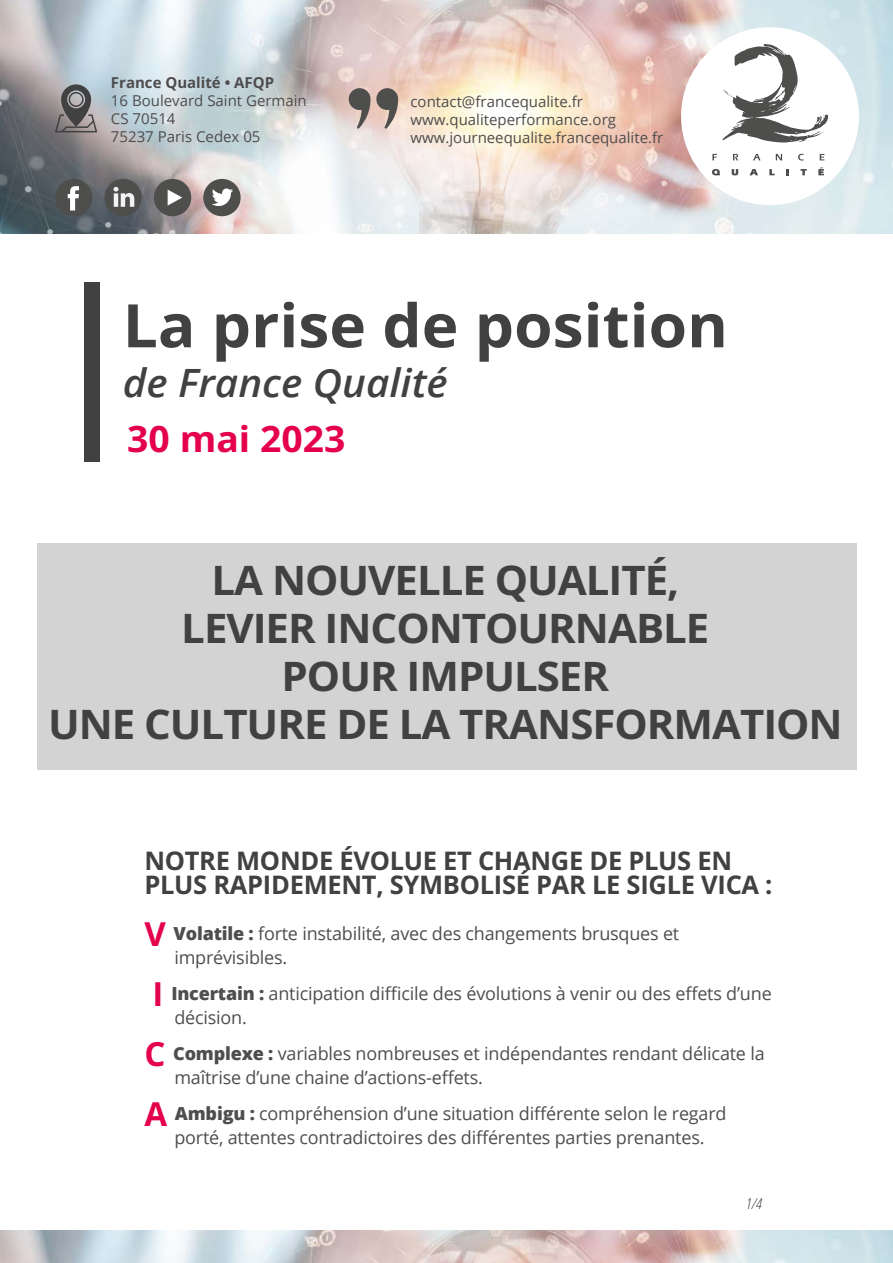
<style>
.page{position:relative;width:893px;height:1263px;background:#fff}
.page>*{position:absolute;margin:0;border:0;box-sizing:border-box;transform-origin:0 0}
.t1{font:700 60px "Open Sans";color:#414142;scale:1.04 1}
.t2{font:700 40.5px/48px "Open Sans";letter-spacing:-.025em;color:#414142;text-align:center;scale:1.04 1}
.t3{font:italic 600 39px "Open Sans";color:#414142;scale:1.04 1}
.t4{font:700 36px "Open Sans";color:#e5004b;scale:1.04 1}
.t5{font:700 25.5px/24px "Open Sans";letter-spacing:-.01em;color:#414142}
.t6{font:18px/24px "Open Sans";letter-spacing:-.01em;color:#4e4e4d}
.t7{font:15px/18px "Open Sans";color:#4e4c4d}
.t8{font:700 15px "Open Sans";color:#4e4c4d}
.t9{font:italic 300 condensed 15px "Open Sans";color:#414142;scale:1.04 1}
.s1{font-weight:700;font-size:33px;color:#e5004b}
.s2{font-weight:800}
</style>
<div class="page">
<div style="left:37px;top:543px;width:819px;height:227px;background:#d3d3d3"></div>
<img style="left:0;top:0;width:893px;height:233px">
<svg style="left:55px;top:84px;width:42px;height:48px"></svg>
<svg style="left:349px;top:88px;width:21px;height:41px"></svg>
<svg style="left:376px;top:88px;width:22px;height:41px"></svg>
<div style="left:55px;top:179px;width:38px;height:37px;background:#4e4e4d;border-radius:50%"></div>
<svg style="left:68px;top:186px;width:11px;height:25px"></svg>
<div style="left:104px;top:179px;width:38px;height:37px;background:#4e4e4d;border-radius:50%"></div>
<svg style="left:114px;top:187px;width:20px;height:20px"></svg>
<div style="left:154px;top:179px;width:37px;height:37px;background:#4e4e4d;border-radius:50%"></div>
<svg style="left:168px;top:190px;width:14px;height:16px"></svg>
<div style="left:203px;top:179px;width:38px;height:37px;background:#4e4e4d;border-radius:50%"></div>
<svg style="left:212px;top:188px;width:21px;height:18px"></svg>
<div style="left:681px;top:27px;width:178px;height:178px;background:#fff;border-radius:50%"></div>
<svg style="left:712px;top:154px;width:5px;height:6px"></svg>
<svg style="left:733px;top:154px;width:5px;height:6px"></svg>
<svg style="left:753px;top:154px;width:7px;height:6px"></svg>
<svg style="left:776px;top:154px;width:6px;height:6px"></svg>
<svg style="left:798px;top:154px;width:6px;height:7px"></svg>
<svg style="left:820px;top:154px;width:4px;height:6px"></svg>
<svg style="left:712px;top:169px;width:8px;height:6px"></svg>
<svg style="left:732px;top:169px;width:6px;height:6px"></svg>
<svg style="left:749px;top:169px;width:9px;height:6px"></svg>
<svg style="left:769px;top:169px;width:6px;height:6px"></svg>
<svg style="left:786px;top:169px;width:3px;height:6px"></svg>
<svg style="left:800px;top:169px;width:7px;height:6px"></svg>
<svg style="left:818px;top:167px;width:6px;height:8px"></svg>
<svg style="left:722px;top:44px;width:106px;height:99px"></svg>
<img style="left:0;top:1231px;width:893px;height:32px">
<div style="left:84px;top:282px;width:16px;height:179px;background:#414142"></div>
<p class="t8" style="left:111px;top:72px;width:165px">France Qualité • AFQP</p>
<p class="t7" style="left:111px;top:91px;width:197px">16 Boulevard Saint Germain<br>CS 70514<br>75237 Paris Cedex 05</p>
<p class="t7" style="left:410px;top:92px;width:254px">contact@francequalite.fr www.qualiteperformance.org www.journeequalite.francequalite.fr</p>
<h1 class="t1" style="left:123px;top:284px;width:583px">La prise de position</h1>
<h3 class="t3" style="left:123px;top:356px;width:314px">de France Qualité</h3>
<h3 class="t4" style="left:127px;top:414px;width:211px">30 mai 2023</h3>
<h2 class="t2" style="left:48px;top:555px;width:766px">LA NOUVELLE QUALITÉ,<br>LEVIER INCONTOURNABLE<br>POUR IMPULSER<br>UNE CULTURE DE LA TRANSFORMATION</h2>
<h3 class="t5" style="left:144px;top:848px;width:630px">NOTRE MONDE ÉVOLUE ET CHANGE DE PLUS EN<br>PLUS RAPIDEMENT, SYMBOLISÉ PAR LE SIGLE VICA :</h3>
<p class="t6" style="left:174px;top:921px;width:506px;text-indent:-30px"><span class="s1">V</span> <span class="s2">Volatile :</span> forte instabilité, avec des changements brusques et imprévisibles.</p>
<p class="t6" style="left:174px;top:981px;width:599px;text-indent:-22px"><span class="s1">I</span> <span class="s2">Incertain :</span> anticipation difficile des évolutions à venir ou des effets d’une décision.</p>
<p class="t6" style="left:174px;top:1041px;width:592px;text-indent:-30px"><span class="s1">C</span> <span class="s2">Complexe :</span> variables nombreuses et indépendantes rendant délicate la maîtrise d’une chaine d’actions-effets.</p>
<p class="t6" style="left:144px;top:1101px;width:584px;text-align:center"><span class="s1">A</span> <span class="s2">Ambigu :</span> compréhension d’une situation différente selon le regard porté, attentes contradictoires des différentes parties prenantes.</p>
<p class="t9" style="left:746px;top:1193px;width:17px">1/4</p>
</div>
